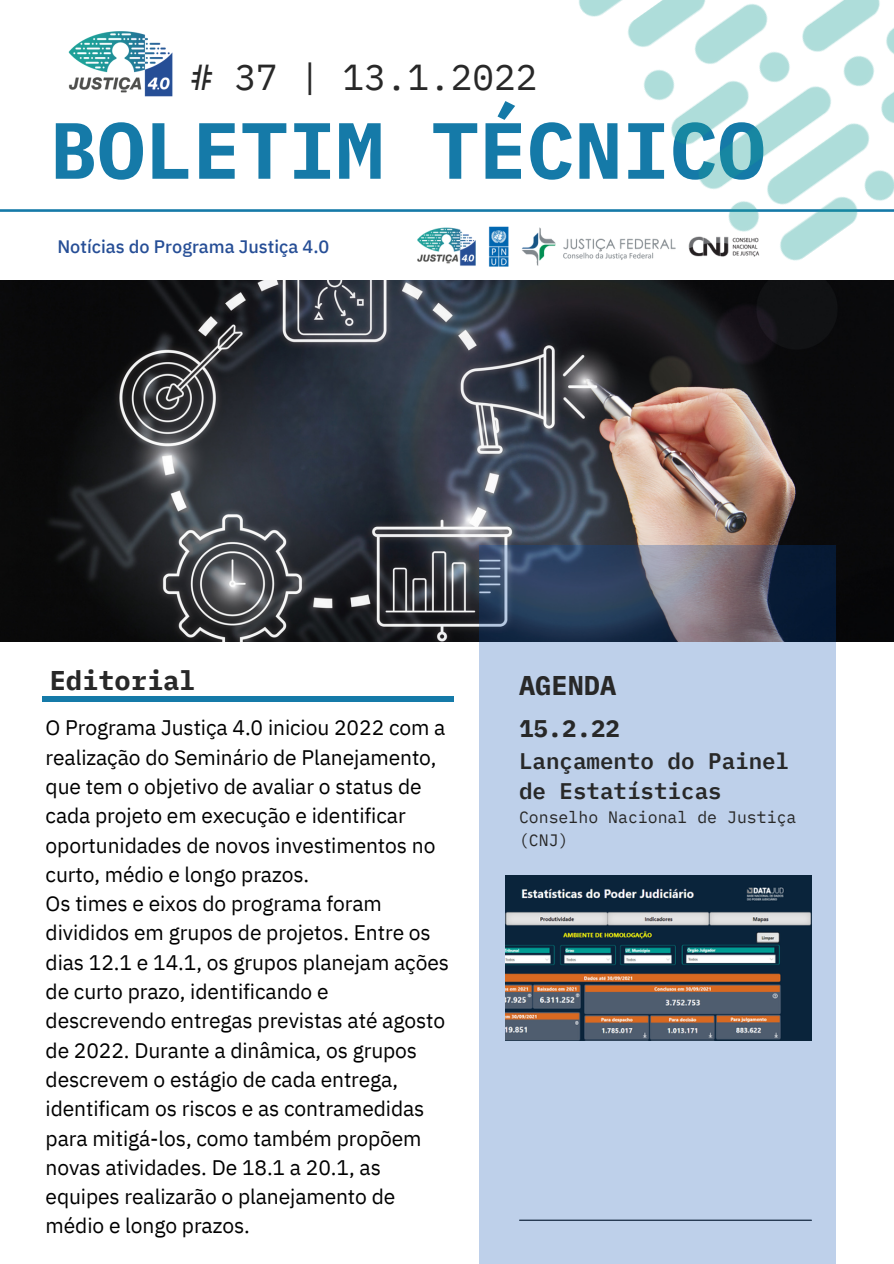
<style>
.page{position:relative;width:894px;height:1264px;background:#fff}
.page>*{position:absolute;margin:0;border:0;box-sizing:border-box;transform-origin:0 0}
.t1{font:700 79.5px "IBM Plex Mono";color:#157aa8}
.t2{font:36px "IBM Plex Mono";color:#282828}
.t3{font:700 27px "IBM Plex Mono";color:#282828}
.t4{font:700 24px "IBM Plex Mono";color:#282828}
.t5{font:600 22.5px/30.5px "IBM Plex Mono";color:#282828}
.t6{font:21px/29.2px "IBM Plex Sans";letter-spacing:-.005em;color:#000}
.t7{font:500 18px "IBM Plex Sans";color:#264e96}
.t8{font:16.5px/22.5px "IBM Plex Mono";color:#282828}
</style>
<div class="page">
<svg style="left:0;top:209px;width:529px;height:3px"></svg>
<div style="left:42px;top:696px;width:411px;height:5px;background:#157aa8"></div>
<img style="left:417px;top:226px;width:112px;height:41px">
<img style="left:529px;top:0;width:364px;height:266px">
<img style="left:68px;top:31px;width:105px;height:66px">
<img style="left:0;top:280px;width:893px;height:361px">
<svg style="left:479px;top:545px;width:356px;height:718px;fill:#bed0ea"></svg>
<img style="left:505px;top:875px;width:306px;height:165px">
<p class="t2" style="left:191px;top:53px;width:347px"># 37 | 13.1.2022</p>
<p class="t1" style="left:50px;top:97px;width:717px">BOLETIM TÉCNICO</p>
<p class="t7" style="left:57px;top:234px;width:273px">Notícias do Programa Justiça 4.0</p>
<p class="t3" style="left:50px;top:662px;width:147px">Editorial</p>
<p class="t3" style="left:519px;top:667px;width:99px">AGENDA</p>
<p class="t4" style="left:519px;top:712px;width:102px">15.2.22</p>
<p class="t5" style="left:519px;top:745px;width:272px">Lançamento do Painel de Estatísticas</p>
<p class="t8" style="left:519px;top:805px;width:279px">Conselho Nacional de Justiça (CNJ)</p>
<p class="t6" style="left:46px;top:713px;width:401px">O Programa Justiça 4.0 iniciou 2022 com a realização do Seminário de Planejamento, que tem o objetivo de avaliar o status de cada projeto em execução e identificar oportunidades de novos investimentos no curto, médio e longo prazos.</p>
<p class="t6" style="left:46px;top:888px;width:405px">Os times e eixos do programa foram divididos em grupos de projetos. Entre os dias 12.1 e 14.1, os grupos planejam ações de curto prazo, identificando e descrevendo entregas previstas até agosto de 2022. Durante a dinâmica, os grupos descrevem o estágio de cada entrega, identificam os riscos e as contramedidas para mitigá-los, como também propõem novas atividades. De 18.1 a 20.1, as equipes realizarão o planejamento de médio e longo prazos.</p>
</div>
